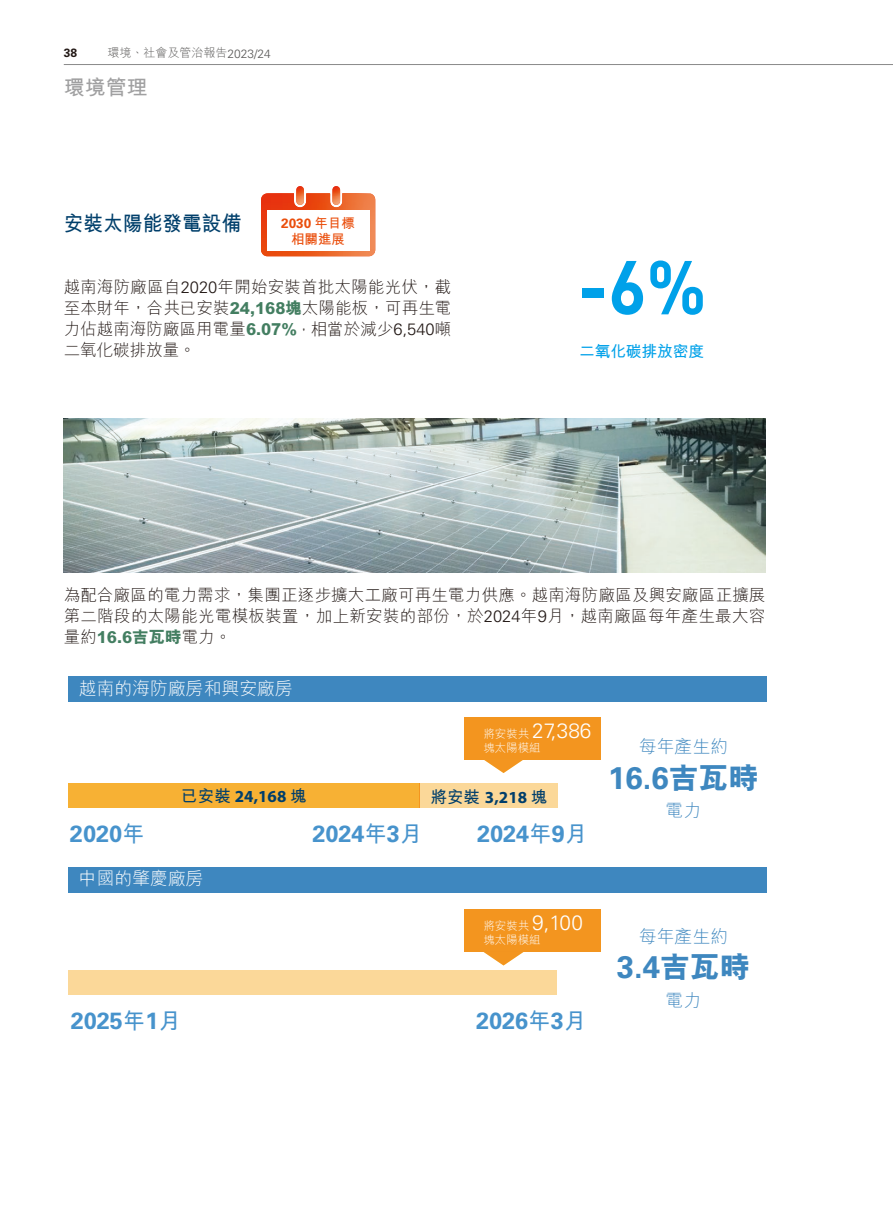
<style>
.page{position:relative;width:893px;height:1212px;background:#fff}
.page>*{position:absolute;margin:0;border:0;box-sizing:border-box;transform-origin:0 0}
.t1{font:700 75px "DIN";color:#00a1e9;scale:.94 1}
.t2{font:700 31.2px "Univers LT Std";color:#3e87bf}
.t3{font:700 23.4px "Univers LT Std";color:#4793cc}
.t4{font:700 21px "M Hei HK";color:#013f6b;scale:.94 1}
.t5{font:700 21px "M Hei HK";color:#a0a0a1}
.t6{font:300 20.85px "Univers LT Std";color:#fff}
.t7{font:300 17.85px "M Hei HK";color:#fff}
.t8{font:300 17.85px "M Hei HK";color:#3e87bf}
.t9{font:700 16.95px "Myriad Pro";letter-spacing:.005em;color:#003e6b}
.t10{font:300 16.5px/21px "M Hei HK";letter-spacing:.015em;color:#231916;text-align:justify}
.t11{font:700 15.75px "M Hei HK";letter-spacing:-.01em;color:#00a1e9}
.t12{font:700 13.5px "Univers LT Std";color:#ea4e0c}
.t13{font:700 13.5px "M Hei HK";color:#ea4e0c}
.t14{font:300 12px "M Hei HK";color:#595857}
.t15{font:700 12px "Univers LT Std";color:#231916}
.t16{font:300 11.4px "M Hei HK";color:#fff}
.s1{font-family:"Univers LT Std"}
.s2{font-family:"M Hei HK"}
.s3{font-weight:800;color:#437e61}
.s4{font-size:13.5px}
.s5{font-family:"M Hei HK";font-size:11.4px}
.s6{font-family:"M Hei HK";font-size:16.5px}
.s7{font-family:"M Hei HK";font-size:22.5px}
.s8{font-family:"M Hei HK";font-weight:800;font-size:30px}
</style>
<div class="page">
<hr style="left:64px;top:64px;width:829px;height:1px;background:#898989">
<svg style="left:261px;top:186px;width:114px;height:70px"></svg>
<img style="left:332px;top:186px;width:8px;height:19px">
<div style="left:267px;top:210px;width:102px;height:41px;background:#fff"></div>
<div style="left:68px;top:676px;width:699px;height:25px;background:#3e87bf"></div>
<div style="left:68px;top:867px;width:699px;height:25px;background:#3e87bf"></div>
<div style="left:68px;top:783px;width:352px;height:25px;background:#f7b134"></div>
<div style="left:420px;top:783px;width:138px;height:25px;background:#fbd899"></div>
<div style="left:464px;top:717px;width:137px;height:42px;background:#f3951f"></div>
<svg style="left:483px;top:759px;width:41px;height:14px"></svg>
<div style="left:68px;top:969px;width:489px;height:25px;background:#fbd899"></div>
<div style="left:464px;top:909px;width:137px;height:43px;background:#f3951f"></div>
<svg style="left:483px;top:952px;width:41px;height:13px"></svg>
<img style="left:64px;top:419px;width:701px;height:153px">
<p class="t14" style="left:107px;top:45px;width:165px">環境、社會及管治報告<span class="s1">2023/24</span></p>
<p class="t15" style="left:64px;top:45px;width:15px">38</p>
<p class="t5" style="left:64px;top:72px;width:85px">環境管理</p>
<p class="t4" style="left:64px;top:208px;width:191px">安裝太陽能發電設備</p>
<p class="t12" style="left:281px;top:215px;width:75px">2030 <span class="s2">年目標</span></p>
<p class="t13" style="left:291px;top:229px;width:55px">相關進展</p>
<p class="t10" style="left:64px;top:275px;width:389px">越南海防廠區自<span class="s1">2020</span>年開始安裝首批太陽能光伏，截至本財年，合共已安裝<span class="s3">24,168塊</span>太陽能板，可再生電力佔越南海防廠區用電量<span class="s3">6.07%</span><span class="s4">，</span>相當於減少<span class="s1">6,540</span>噸二氧化碳排放量。</p>
<h1 class="t1" style="left:578px;top:238px;width:138px">-6%</h1>
<p class="t11" style="left:579px;top:339px;width:126px">二氧化碳排放密度</p>
<p class="t10" style="left:64px;top:584px;width:703px">為配合廠區的電力需求，集團正逐步擴大工廠可再生電力供應。越南海防廠區及興安廠區正擴展第二階段的太陽能光電模板裝置，加上新安裝的部份，於<span class="s1">2024</span>年<span class="s1">9</span>月，越南廠區每年產生最大容量約<span class="s3">16.6吉瓦時</span>電力。</p>
<p class="t7" style="left:79px;top:676px;width:216px">越南的海防廠房和興安廠房</p>
<p class="t6" style="left:483px;top:718px;width:110px"><span class="s5">將安裝共</span> 27,386</p>
<p class="t16" style="left:483px;top:740px;width:59px">塊太陽模組</p>
<p class="t9" style="left:181px;top:786px;width:127px"><span class="s6">已安裝</span> 24,168 <span class="s6">塊</span></p>
<p class="t9" style="left:430px;top:786px;width:119px"><span class="s6">將安裝</span> 3,218 <span class="s6">塊</span></p>
<h3 class="t3" style="left:70px;top:820px;width:76px">2020<span class="s7">年</span></h3>
<h3 class="t3" style="left:312px;top:820px;width:111px">2024<span class="s7">年</span>3<span class="s7">月</span></h3>
<h3 class="t3" style="left:477px;top:820px;width:111px">2024<span class="s7">年</span>9<span class="s7">月</span></h3>
<p class="t7" style="left:79px;top:866px;width:126px">中國的肇慶廠房</p>
<p class="t6" style="left:483px;top:910px;width:101px"><span class="s5">將安裝共</span> 9,100</p>
<p class="t16" style="left:483px;top:932px;width:59px">塊太陽模組</p>
<h3 class="t3" style="left:71px;top:1006px;width:111px">2025<span class="s7">年</span>1<span class="s7">月</span></h3>
<h3 class="t3" style="left:476px;top:1006px;width:111px">2026<span class="s7">年</span>3<span class="s7">月</span></h3>
<p class="t8" style="left:639px;top:734px;width:91px">每年產生約</p>
<h2 class="t2" style="left:608px;top:759px;width:152px">16.6<span class="s8">吉瓦時</span></h2>
<p class="t8" style="left:666px;top:798px;width:37px">電力</p>
<p class="t8" style="left:639px;top:924px;width:91px">每年產生約</p>
<h2 class="t2" style="left:617px;top:949px;width:135px">3.4<span class="s8">吉瓦時</span></h2>
<p class="t8" style="left:666px;top:988px;width:37px">電力</p>
</div>
